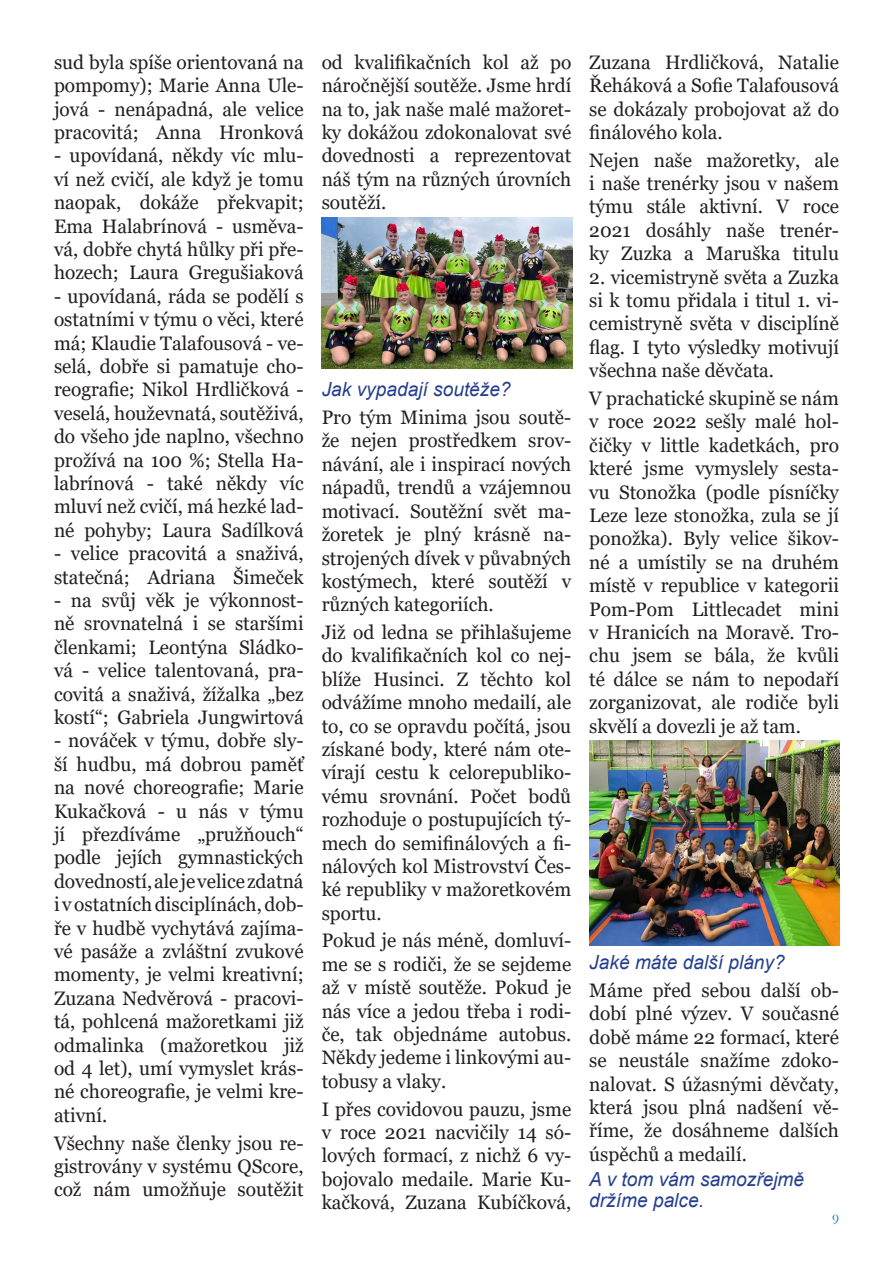
<style>
.page{position:relative;width:893px;height:1263px;background:#fff}
.page>*{position:absolute;margin:0;border:0;box-sizing:border-box;transform-origin:0 0}
.Odstavec{font:19.5px/23.4px "Georgia";color:#231f20;text-align:justify}
.Odstavec-2{font:italic 19.5px "Arial";color:#253f8e}
.Rozhovor_otázka{font:italic 19.5px/21px "Arial";color:#253f8e}
.Sloupek{font:15px "Garamond";color:#007aa9}
</style>
<div class="page">
<img style="left:322px;top:217px;width:250px;height:152px">
<img style="left:589px;top:741px;width:250px;height:205px">
<p class="Odstavec" style="left:54px;top:51px;width:251px">sud byla spíše orientovaná na pompomy); Marie Anna Ule&shy;jová - nenápadná, ale velice pracovitá; Anna Hronková</p>
<p class="Odstavec" style="left:54px;top:144px;width:251px">- upovídaná, někdy víc mlu&shy;ví než cvičí, ale když je tomu naopak, dokáže překvapit; Ema Halabrínová - usměva&shy;vá, dobře chytá hůlky při pře&shy;hozech; Laura Gregušiaková</p>
<p class="Odstavec" style="left:54px;top:285px;width:251px">- upovídaná, ráda se podělí s ostatními v týmu o věci, které má; Klaudie Talafousová - ve&shy;selá, dobře si pamatuje cho&shy;reografie; Nikol Hrdličková - veselá, houževnatá, soutěživá, do všeho jde naplno, všechno prožívá na 100 %; Stella Ha&shy;labrínová - také někdy víc mluví než cvičí, má hezké lad&shy;né pohyby; Laura Sadílková</p>
<p class="Odstavec" style="left:54px;top:542px;width:251px">- velice pracovitá a snaživá, statečná; Adriana Šimeček</p>
<p class="Odstavec" style="left:54px;top:589px;width:251px">- na svůj věk je výkonnost&shy;ně srovnatelná i se staršími členkami; Leontýna Sládko&shy;vá - velice talentovaná, pra&shy;covitá a snaživá, žížalka „bez kostí“; Gabriela Jungwirtová</p>
<p class="Odstavec" style="left:54px;top:729px;width:251px">- nováček v týmu, dobře sly&shy;ší hudbu, má dobrou paměť na nové choreografie; Marie Kukačková - u nás v týmu jí přezdíváme „pružňouch“ podle jejích gymnastických dovedností, ale je velice zdatná i v ostatních disciplínách, dob&shy;ře v hudbě vychytává zajíma&shy;vé pasáže a zvláštní zvukové momenty, je velmi kreativní; Zuzana Nedvěrová - pracovi&shy;tá, pohlcená mažoretkami již odmalinka (mažoretkou již od 4 let), umí vymyslet krás&shy;né choreografie, je velmi kre&shy;ativní.</p>
<p class="Odstavec" style="left:54px;top:1131px;width:251px">Všechny naše členky jsou re&shy;gistrovány v systému QScore, což nám umožňuje soutěžit</p>
<p class="Odstavec" style="left:322px;top:51px;width:251px">od kvalifikačních kol až po náročnější soutěže. Jsme hrdí na to, jak naše malé mažoret&shy;ky dokážou zdokonalovat své dovednosti a reprezentovat náš tým na různých úrovních soutěží.</p>
<p class="Odstavec-2" style="left:322px;top:377px;width:191px">Jak vypadají soutěže?</p>
<p class="Odstavec" style="left:322px;top:406px;width:251px">Pro tým Minima jsou soutě&shy;že nejen prostředkem srov&shy;návání, ale i inspirací nových nápadů, trendů a vzájemnou motivací. Soutěžní svět ma&shy;žoretek je plný krásně na&shy;strojených dívek v půvabných kostýmech, které soutěží v různých kategoriích.</p>
<p class="Odstavec" style="left:322px;top:621px;width:251px">Již od ledna se přihlašujeme do kvalifikačních kol co nej&shy;blíže Husinci. Z těchto kol odvážíme mnoho medailí, ale to, co se opravdu počítá, jsou získané body, které nám ote&shy;vírají cestu k celorepubliko&shy;vému srovnání. Počet bodů rozhoduje o postupujících tý&shy;mech do semifinálových a fi&shy;nálových kol Mistrovství Čes&shy;ké republiky v mažoretkovém sportu.</p>
<p class="Odstavec" style="left:322px;top:929px;width:251px">Pokud je nás méně, domluví&shy;me se s rodiči, že se sejdeme až v místě soutěže. Pokud je nás více a jedou třeba i rodi&shy;če, tak objednáme autobus.<br>Někdy jedeme i linkovými au&shy;tobusy a vlaky.</p>
<p class="Odstavec" style="left:322px;top:1097px;width:251px">I přes covidovou pauzu, jsme v roce 2021 nacvičily 14 só&shy;lových formací, z nichž 6 vy&shy;bojovalo medaile. Marie Ku&shy;kačková, Zuzana Kubíčková,</p>
<p class="Odstavec" style="left:589px;top:51px;width:251px">Zuzana Hrdličková, Natalie Řeháková a Sofie Talafousová se dokázaly probojovat až do finálového kola.</p>
<p class="Odstavec" style="left:589px;top:149px;width:251px">Nejen naše mažoretky, ale i naše trenérky jsou v našem týmu stále aktivní. V roce 2021 dosáhly naše trenér&shy;ky Zuzka a Maruška titulu</p>
<p class="Odstavec" style="left:589px;top:266px;width:251px">2. vicemistryně světa a Zuzka si k tomu přidala i titul 1. vi&shy;cemistryně světa v disciplíně flag. I tyto výsledky motivují všechna naše děvčata.</p>
<p class="Odstavec" style="left:589px;top:387px;width:251px">V prachatické skupině se nám v roce 2022 sešly malé hol&shy;čičky v little kadetkách, pro které jsme vymyslely sesta&shy;vu Stonožka (podle písníčky Leze leze stonožka, zula se jí ponožka). Byly velice šikov&shy;né a umístily se na druhém místě v republice v kategorii Pom-Pom Littlecadet mini v Hranicích na Moravě. Tro&shy;chu jsem se bála, že kvůli té dálce se nám to nepodaří zorganizovat, ale rodiče byli skvělí a dovezli je až tam.</p>
<p class="Odstavec-2" style="left:589px;top:950px;width:197px">Jaké máte další plány?</p>
<p class="Odstavec" style="left:589px;top:979px;width:251px">Máme před sebou další ob&shy;dobí plné výzev. V současné době máme 22 formací, které se neustále snažíme zdoko&shy;nalovat. S úžasnými děvčaty, která jsou plná nadšení vě&shy;říme, že dosáhneme dalších úspěchů a medailí.</p>
<p class="Rozhovor_otázka" style="left:589px;top:1169px;width:216px">A v tom vám samozřejmě držíme palce.</p>
<p class="Sloupek" style="left:832px;top:1209px;width:9px">9</p>
</div>
